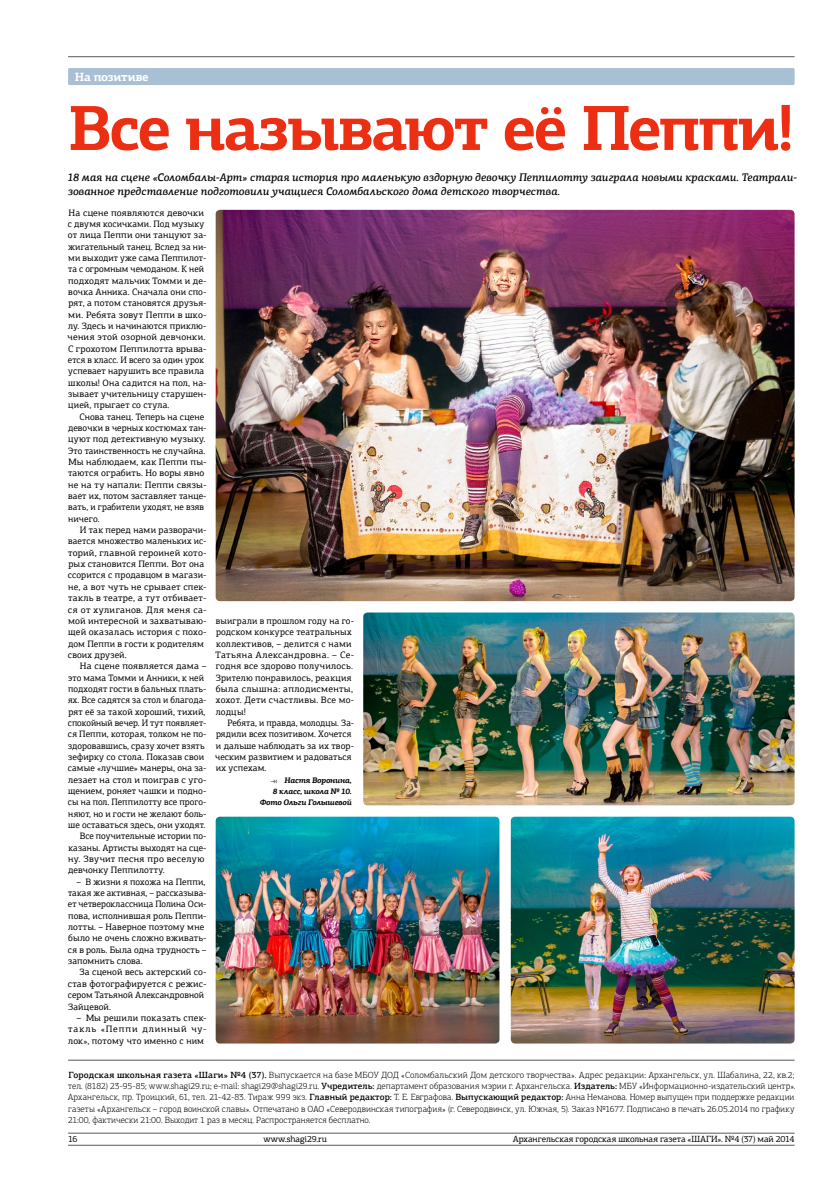
<style>
.page{position:relative;width:840px;height:1191px;background:#fff}
.page>*{position:absolute;margin:0;border:0;box-sizing:border-box;transform-origin:0 0}
.t1{font:700 63.8px "PF Agora Slab Pro";letter-spacing:-.04em;color:#ec2f12}
.t2{font:700 12px "PF Agora Slab Pro";letter-spacing:-.015em;color:#fff}
.t3{font:italic 500 11px/13.2px "PF Agora Slab Pro";color:#000}
.t4{font:9.3px/11.3px "PF Agora Slab Pro";letter-spacing:.015em;color:#000}
.t5{font:9.3px/11.3px "PF Agora Slab Pro";letter-spacing:.015em;color:#000;scale:.96 1}
.t6{font:9.3px "PF Agora Slab Pro";letter-spacing:-.005em;color:#000;scale:.96 1}
.t7{font:300 9px/11.3px "PF Agora Slab Pro";letter-spacing:.005em;color:#000}
.t8{font:9px "PF Agora Slab Pro";letter-spacing:-.005em;color:#000}
.t9{font:italic 700 8px/11.3px "PF Agora Slab Pro";letter-spacing:-.025em;color:#000;text-align:right}
.s1{font-weight:500;font-style:normal;color:#585856}
.s2{font-weight:500}
</style>
<div class="page">
<hr style="left:68px;top:1144px;width:726px;height:1px;background:#585856">
<hr style="left:68px;top:1132px;width:726px;height:1px;background:#585856">
<hr style="left:68px;top:56px;width:726px;height:1px;background:#585856">
<div style="left:68px;top:68px;width:726px;height:17px;background:#a9bfd3"></div>
<hr style="left:68px;top:1059px;width:726px;height:1px;background:#585856">
<img style="left:215px;top:210px;width:579px;height:391px">
<img style="left:510px;top:816px;width:284px;height:227px">
<img style="left:215px;top:816px;width:284px;height:227px">
<img style="left:363px;top:612px;width:431px;height:193px">
<p class="t2" style="left:75px;top:69px;width:75px">На позитиве</p>
<h1 class="t1" style="left:68px;top:87px;width:727px">Все называют её Пеппи!</h1>
<p class="t3" style="left:67px;top:171px;width:731px">18 мая на сцене «Соломбалы-Арт» старая история про маленькую вздорную девочку Пеппилотту заиграла новыми красками. Театрали&shy;зованное представление подготовили учащиеся Соломбальского дома детского творчества.</p>
<p class="t4" style="left:68px;top:207px;width:140px">На сцене появляются девочки с двумя косичками. Под музыку от лица Пеппи они танцуют за&shy;жигательный танец. Вслед за ни&shy;ми выходит уже сама Пеппилот&shy;та с огромным чемоданом. К ней подходят мальчик Томми и де&shy;вочка Анника. Сначала они спо&shy;рят, а потом становятся друзья&shy;ми. Ребята зовут Пеппи в шко&shy;лу. Здесь и начинаются приклю&shy;чения этой озорной девчонки.<br>С грохотом Пеппилотта врыва&shy;ется в класс. И всего за один урок успевает нарушить все правила школы! Она садится на пол, на&shy;зывает учительницу старушен&shy;цией, прыгает со стула.</p>
<p class="t4" style="left:68px;top:411px;width:140px;text-indent:11px">Снова танец. Теперь на сцене девочки в черных костюмах тан&shy;цуют под детективную музыку.<br>Это таинственность не случайна.<br>Мы наблюдаем, как Пеппи пы&shy;таются ограбить. Но воры явно не на ту напали: Пеппи связы&shy;вает их, потом заставляет танце&shy;вать, и грабители уходят, не взяв ничего.</p>
<p class="t4" style="left:68px;top:524px;width:140px;text-indent:12px">И так перед нами разворачи&shy;вается множество маленьких ис&shy;торий, главной героиней кото&shy;рых становится Пеппи. Вот она ссорится с продавцом в магази&shy;не, а вот чуть не срывает спек&shy;такль в театре, а тут отбивает&shy;ся от хулиганов. Для меня са&shy;мой интересной и захватываю&shy;щей оказалась история с похо&shy;дом Пеппи в гости к родителям своих друзей.</p>
<p class="t4" style="left:80px;top:660px;width:128px">На сцене появляется дама –</p>
<p class="t4" style="left:68px;top:671px;width:137px">это мама Томми и Анники, к ней</p>
<p class="t4" style="left:68px;top:683px;width:140px">подходят гости в бальных плать-</p>
<p class="t4" style="left:68px;top:694px;width:140px">ях. Все садятся за стол и благода-</p>
<p class="t4" style="left:68px;top:705px;width:138px">рят её за такой хороший, тихий,</p>
<p class="t6" style="left:68px;top:717px;width:146px">спокойный вечер. И тут появляет-</p>
<p class="t4" style="left:68px;top:728px;width:140px">ся Пеппи, которая, толком не по-</p>
<p class="t4" style="left:68px;top:739px;width:138px">здоровавшись, сразу хочет взять</p>
<p class="t4" style="left:68px;top:751px;width:137px">зефирку со стола. Показав свои</p>
<p class="t4" style="left:68px;top:762px;width:140px">самые «лучшие» манеры, она за-</p>
<p class="t4" style="left:68px;top:773px;width:140px">лезает на стол и поиграв с уго-</p>
<p class="t4" style="left:68px;top:785px;width:140px">щением, роняет чашки и подно-</p>
<p class="t4" style="left:68px;top:796px;width:140px">сы на пол. Пеппилотту все прого-</p>
<p class="t4" style="left:68px;top:808px;width:140px">няют, но и гости не желают боль-</p>
<p class="t4" style="left:68px;top:819px;width:139px">ше оставаться здесь, они уходят.</p>
<p class="t4" style="left:80px;top:830px;width:128px">Все поучительные истории по-</p>
<p class="t4" style="left:68px;top:842px;width:139px">казаны. Артисты выходят на сце-</p>
<p class="t4" style="left:68px;top:853px;width:137px">ну. Звучит песня про веселую</p>
<p class="t4" style="left:68px;top:864px;width:98px">девчонку Пеппилотту.</p>
<p class="t4" style="left:68px;top:876px;width:140px;text-indent:9px">– В жизни я похожа на Пеппи, такая же активная, – рассказыва&shy;ет четвероклассница Полина Оси&shy;пова, исполнившая роль Пеппи&shy;лотты. – Наверное поэтому мне было не очень сложно вживать&shy;ся в роль. Была одна трудность – запомнить слова.</p>
<p class="t4" style="left:68px;top:966px;width:140px;text-indent:12px">За сценой весь актерский со&shy;став фотографируется с режис&shy;сером Татьяной Александровной<br>Зайцевой.</p>
<p class="t4" style="left:68px;top:1012px;width:140px;text-align:justify;text-indent:8px">– Мы решили показать спек&shy;такль «Пеппи длинный чу&shy;лок», потому что именно с ним</p>
<p class="t4" style="left:215px;top:615px;width:140px">выиграли в прошлом году на го&shy;родском конкурсе театральных коллективов, – делится с нами<br>Татьяна Александровна. – Се&shy;годня все здорово получилось.<br>Зрителю понравилось, реакция была слышна: аплодисменты, хохот. Дети счастливы. Все мо&shy;лодцы!</p>
<p class="t5" style="left:215px;top:717px;width:146px;text-indent:12px">Ребята, и правда, молодцы. За&shy;рядили всех позитивом. Хочется и дальше наблюдать за их твор&shy;ческим развитием и радоваться их успехам.</p>
<p class="t9" style="left:260px;top:774px;width:93px"><span class="s1">⇥</span> Настя Воронина,<br>8 класс, школа № 10.<br>Фото Ольги Голышевой</p>
<p class="t7" style="left:68px;top:1069px;width:728px"><span class="s2">Городская школьная газета «Шаги» №4 (37).</span> Выпускается на базе МБОУ ДОД «Соломбальский Дом детского творчества». Адрес редакции: Архангельск, ул. Шабалина, 22, кв.2; тел. (8182) 23‑95‑85; www.shagi29.ru; e-mail: shagi29@shagi29.ru. <span class="s2">Учредитель:</span> департамент образования мэрии г. Архангельска. <span class="s2">Издатель:</span> МБУ «Информационно-издательский центр».<br>Архангельск, пр. Троицкий, 61, тел. 21-42-83. Тираж 999 экз. <span class="s2">Главный редактор:</span> Т. Е. Евграфова. <span class="s2">Выпускающий редактор:</span> Анна Неманова. Номер выпущен при поддержке редакции газеты «Архангельск – город воинской славы». Отпечатано в ОАО «Северодвинская типография» (г. Северодвинск, ул. Южная, 5). Заказ №1677. Подписано в печать 26.05.2014 по графику 21:00, фактически 21:00. Выходит 1 раз в месяц. Распространяется бесплатно.</p>
<p class="t8" style="left:68px;top:1133px;width:11px">16</p>
<p class="t8" style="left:263px;top:1133px;width:65px">www.shagi29.ru</p>
<p class="t8" style="left:512px;top:1133px;width:283px">Архангельская городская школьная газета «ШАГИ». №4 (37) май 2014</p>
</div>
